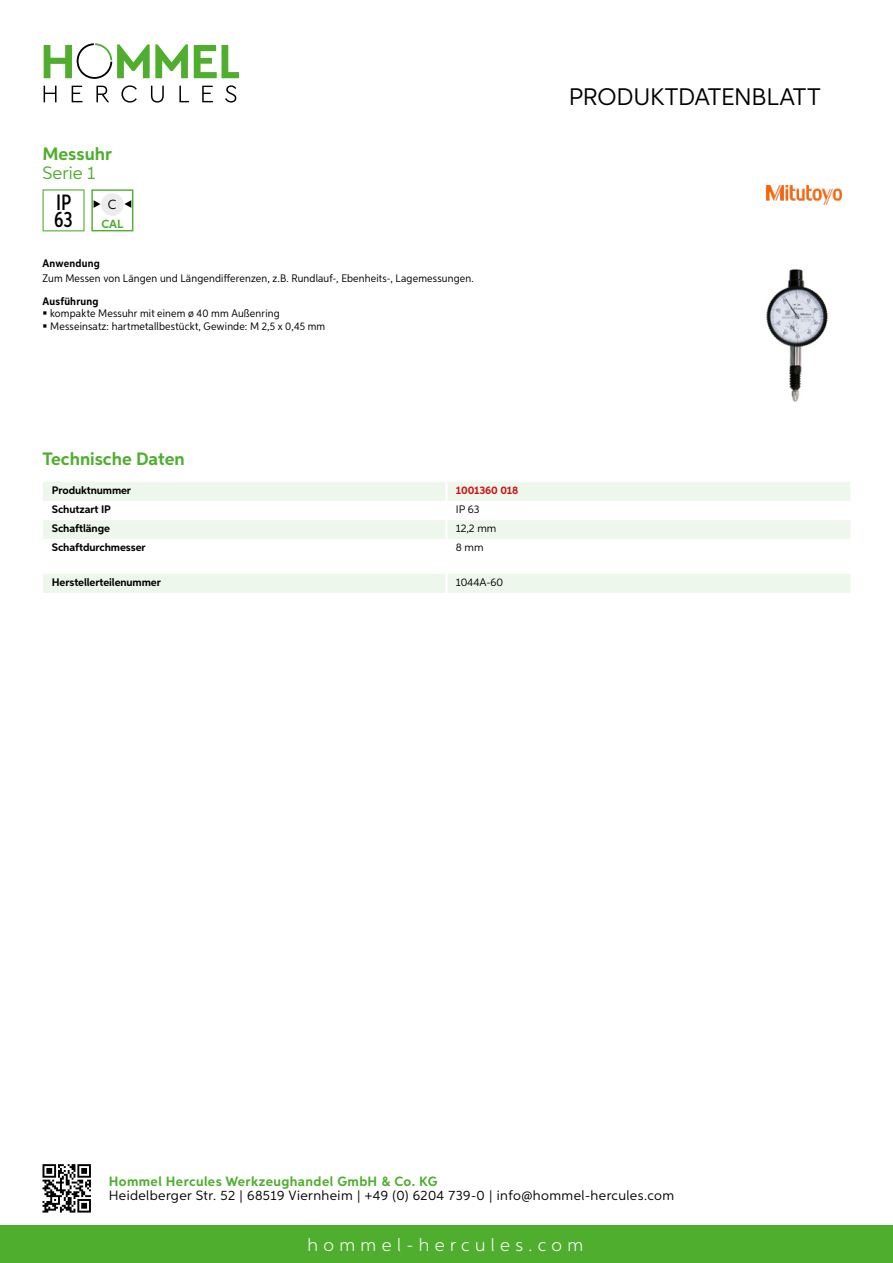
<style>
.page{position:relative;width:893px;height:1263px;background:#fff}
.page>*{position:absolute;margin:0;border:0;box-sizing:border-box;transform-origin:0 0}
.t1{font:24px "Aspira";letter-spacing:-.01em;color:#000}
.t2{font:500 22.2px/16.4px "Aspira XX Nar";color:#000}
.t3{font:700 18px "Aspira";color:#50ae2f}
.t4{font:300 18px "Aspira";letter-spacing:.3em;color:#fff}
.t5{font:18px "Aspira";color:#50ae2f}
.t6{font:13.5px "Aspira";letter-spacing:.03em;color:#000}
.t7{font:700 13.5px "Aspira";letter-spacing:.03em;color:#50ae2f}
.t8{font:13.35px "Aspira";color:#000}
.t9{font:700 11.85px "Aspira";color:#50ae2f}
.t10{font:10.95px/12.8px "Aspira Nar";letter-spacing:.015em;color:#000}
.t11{font:700 10.95px "Aspira";letter-spacing:-.01em;color:#000}
.t12{font:10.95px "Aspira";letter-spacing:-.01em;color:#000}
.t13{font:700 10.95px "Aspira Nar";letter-spacing:.02em;color:#000}
.t14{font:700 10.95px "Aspira";letter-spacing:-.01em;color:#cd1013}
</style>
<div class="page">
<div style="left:0;top:1226px;width:893px;height:37px;background:#50ae2f"></div>
<svg style="left:43px;top:1164px;width:48px;height:48px"></svg>
<svg style="left:194px;top:45px;width:45px;height:33px"></svg>
<svg style="left:44px;top:43px;width:144px;height:36px"></svg>
<svg style="left:44px;top:86px;width:13px;height:16px"></svg>
<svg style="left:72px;top:86px;width:10px;height:16px"></svg>
<svg style="left:96px;top:86px;width:13px;height:16px"></svg>
<svg style="left:121px;top:85px;width:16px;height:18px"></svg>
<svg style="left:151px;top:86px;width:13px;height:17px"></svg>
<svg style="left:179px;top:86px;width:10px;height:16px"></svg>
<svg style="left:202px;top:86px;width:11px;height:16px"></svg>
<svg style="left:225px;top:85px;width:11px;height:18px"></svg>
<div style="left:43px;top:482px;width:807px;height:19px;background:#eef7eb"></div>
<div style="left:43px;top:520px;width:807px;height:19px;background:#eef7eb"></div>
<hr style="left:445px;top:482px;width:3px;height:19px;background:#fff">
<hr style="left:445px;top:520px;width:3px;height:19px;background:#fff">
<div style="left:43px;top:574px;width:807px;height:19px;background:#eef7eb"></div>
<hr style="left:445px;top:574px;width:3px;height:19px;background:#fff">
<svg style="left:43px;top:189px;width:42px;height:42px"></svg>
<div style="left:91px;top:189px;width:42px;height:42px;border:1px solid #50ae2f"></div>
<div style="left:101px;top:193px;width:23px;height:23px;background:#ececec;border-radius:50%"></div>
<svg style="left:124px;top:200px;width:7px;height:8px"></svg>
<svg style="left:94px;top:200px;width:6px;height:8px"></svg>
<img style="left:766px;top:269px;width:62px;height:133px">
<img style="left:766px;top:185px;width:76px;height:19px">
<h3 class="t3" style="left:43px;top:142px;width:71px">Messuhr</h3>
<h3 class="t5" style="left:43px;top:162px;width:54px">Serie 1</h3>
<h2 class="t2" style="left:54px;top:194px;width:20px">IP<br>63</h2>
<p class="t8" style="left:108px;top:196px;width:10px">C</p>
<p class="t9" style="left:101px;top:216px;width:23px">CAL</p>
<p class="t13" style="left:43px;top:257px;width:59px">Anwendung</p>
<p class="t10" style="left:43px;top:272px;width:433px">Zum Messen von Längen und Längendifferenzen, z.B. Rundlauf-, Ebenheits-, Lagemessungen.</p>
<p class="t13" style="left:43px;top:294px;width:58px">Ausführung</p>
<p class="t10" style="left:50px;top:307px;width:277px">kompakte Messuhr mit einem ø 40 mm Außenring<br>Messeinsatz: hartmetallbestückt, Gewinde: M 2,5 x 0,45 mm</p>
<h3 class="t3" style="left:43px;top:448px;width:144px">Technische Daten</h3>
<p class="t11" style="left:52px;top:483px;width:81px">Produktnummer</p>
<p class="t14" style="left:456px;top:483px;width:64px">1001360 018</p>
<p class="t11" style="left:52px;top:502px;width:60px">Schutzart IP</p>
<p class="t12" style="left:456px;top:502px;width:25px">IP 63</p>
<p class="t11" style="left:52px;top:521px;width:60px">Schaftlänge</p>
<p class="t12" style="left:456px;top:522px;width:42px">12,2 mm</p>
<p class="t11" style="left:52px;top:541px;width:95px">Schaftdurchmesser</p>
<p class="t12" style="left:456px;top:541px;width:29px">8 mm</p>
<p class="t11" style="left:52px;top:575px;width:111px">Herstellerteilenummer</p>
<p class="t12" style="left:456px;top:575px;width:49px">1044A-60</p>
<h1 class="t1" style="left:569px;top:82px;width:253px">Produktdatenblatt</h1>
<p class="t7" style="left:109px;top:1172px;width:330px">Hommel Hercules Werkzeughandel GmbH &amp; Co. KG</p>
<p class="t6" style="left:109px;top:1187px;width:567px">Heidelberger Str. 52 | 68519 Viernheim | +49 (0) 6204 739-0 | info@hommel-hercules.com</p>
<h3 class="t4" style="left:307px;top:1234px;width:277px">hommel-hercules.com</h3>
</div>
